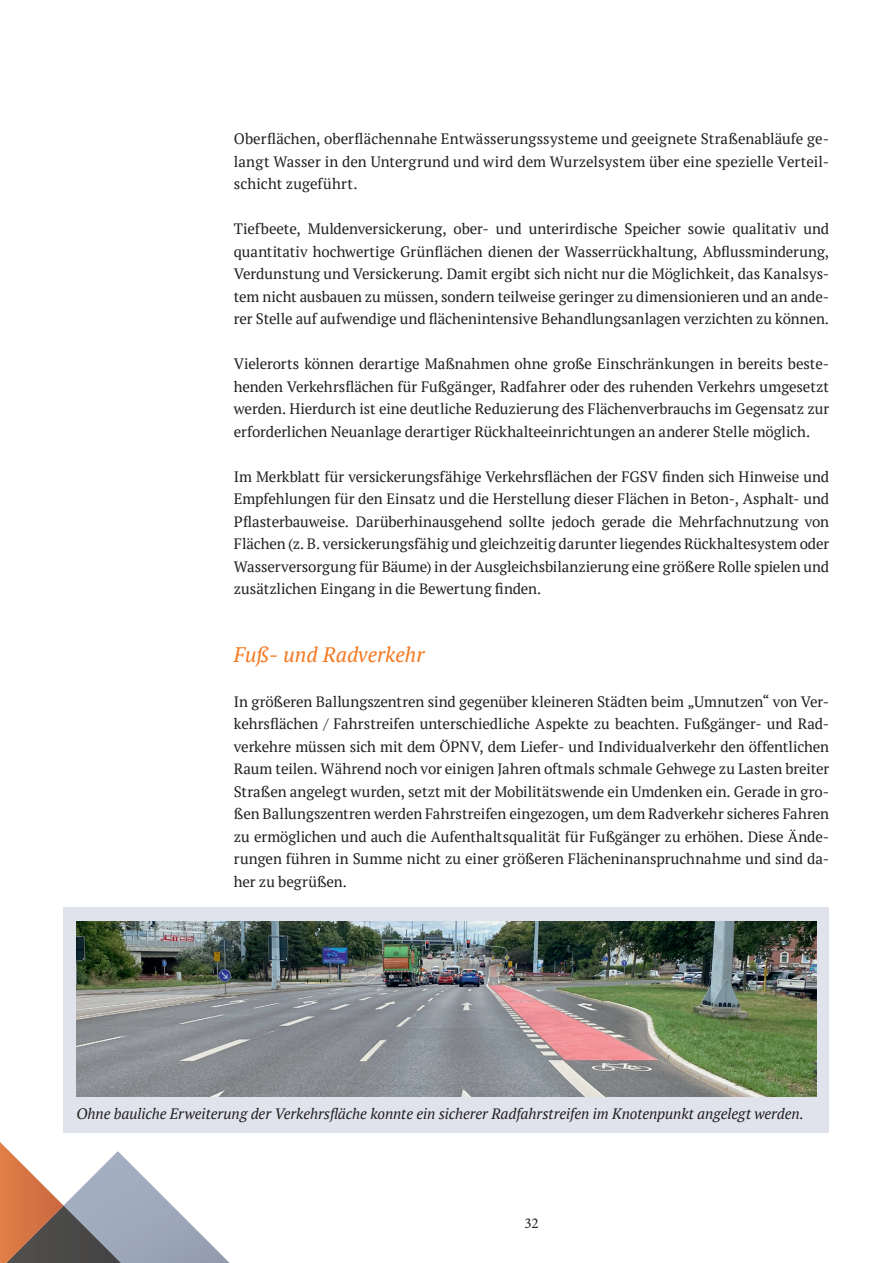
<style>
.page{position:relative;width:893px;height:1263px;background:#fff}
.page>*{position:absolute;margin:0;border:0;box-sizing:border-box;transform-origin:0 0}
.t1{font:italic 21px "PT Serif";color:#f47921}
.t2{font:15px/22.5px "PT Serif";letter-spacing:-.005em;color:#231f20;text-align:justify}
.t3{font:italic 15px "PT Serif";letter-spacing:-.01em;color:#231f20}
.t4{font:15px "Minion Pro";color:#231f20}
</style>
<div class="page">
<svg style="left:0;top:1129px;width:230px;height:134px"></svg>
<div style="left:64px;top:908px;width:765px;height:225px;background:#e0e3ec"></div>
<img style="left:77px;top:922px;width:739px;height:174px">
<p class="t2" style="left:234px;top:127px;width:597px">Oberflächen, oberflächennahe Entwässerungssysteme und geeignete Straßenabläufe ge&shy;langt Wasser in den Untergrund und wird dem Wurzelsystem über eine spezielle Verteil&shy;schicht zugeführt.</p>
<p class="t2" style="left:234px;top:217px;width:597px">Tiefbeete, Muldenversickerung, ober- und unterirdische Speicher sowie qualitativ und quantitativ hochwertige Grünflächen dienen der Wasserrückhaltung, Abflussminderung, Verdunstung und Versickerung. Damit ergibt sich nicht nur die Möglichkeit, das Kanalsys&shy;tem nicht ausbauen zu müssen, sondern teilweise geringer zu dimensionieren und an ande&shy;rer Stelle auf aufwendige und flächenintensive Behandlungsanlagen verzichten zu können.</p>
<p class="t2" style="left:234px;top:352px;width:597px">Vielerorts können derartige Maßnahmen ohne große Einschränkungen in bereits beste&shy;henden Verkehrsflächen für Fußgänger, Radfahrer oder des ruhenden Verkehrs umgesetzt werden. Hierdurch ist eine deutliche Reduzierung des Flächenverbrauchs im Gegensatz zur erforderlichen Neuanlage derartiger Rückhalteeinrichtungen an anderer Stelle möglich.</p>
<p class="t2" style="left:234px;top:465px;width:597px">Im Merkblatt für versickerungsfähige Verkehrsflächen der FGSV finden sich Hinweise und Empfehlungen für den Einsatz und die Herstellung dieser Flächen in Beton-, Asphalt- und Pflasterbauweise. Darüberhinausgehend sollte jedoch gerade die Mehrfachnutzung von Flächen (z. B. versickerungsfähig und gleichzeitig darunter liegendes Rückhaltesystem oder Wasserversorgung für Bäume) in der Ausgleichsbilanzierung eine größere Rolle spielen und zusätzlichen Eingang in die Bewertung finden.</p>
<h1 class="t1" style="left:234px;top:641px;width:192px">Fuß- und Radverkehr</h1>
<p class="t2" style="left:234px;top:690px;width:597px">In größeren Ballungszentren sind gegenüber kleineren Städten beim „Umnutzen“ von Ver&shy;kehrsflächen / Fahrstreifen unterschiedliche Aspekte zu beachten. Fußgänger- und Rad&shy;verkehre müssen sich mit dem ÖPNV, dem Liefer- und Individualverkehr den öffentlichen Raum teilen. Während noch vor einigen Jahren oftmals schmale Gehwege zu Lasten breiter Straßen angelegt wurden, setzt mit der Mobilitätswende ein Umdenken ein. Gerade in gro&shy;ßen Ballungszentren werden Fahrstreifen eingezogen, um dem Radverkehr sicheres Fahren zu ermöglichen und auch die Aufenthaltsqualität für Fußgänger zu erhöhen. Diese Ände&shy;rungen führen in Summe nicht zu einer größeren Flächeninanspruchnahme und sind da&shy;her zu begrüßen.</p>
<p class="t3" style="left:77px;top:1104px;width:729px">Ohne bauliche Erweiterung der Verkehrsfläche konnte ein sicherer Radfahrstreifen im Knotenpunkt angelegt werden.</p>
<p class="t4" style="left:524px;top:1213px;width:16px">32</p>
</div>
